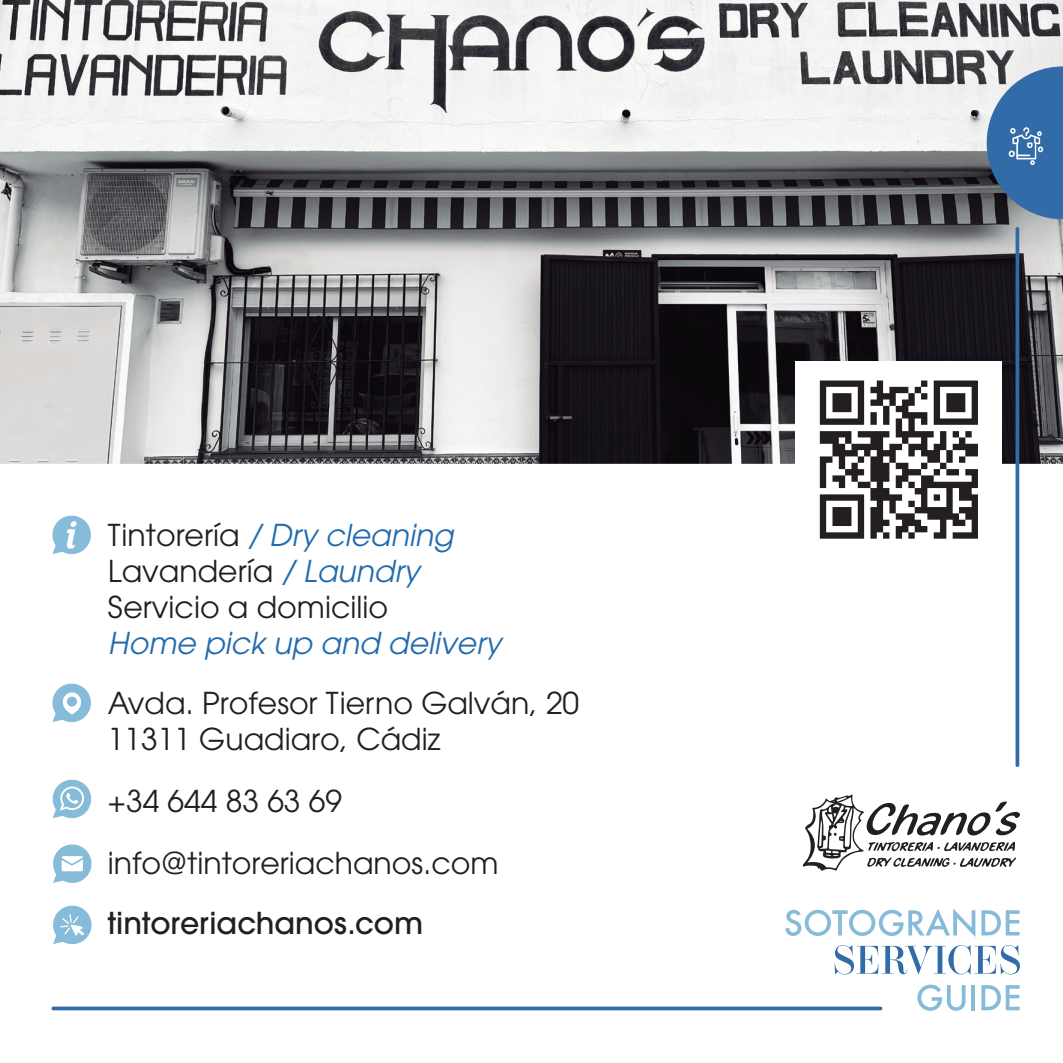
<style>
.page{position:relative;width:1063px;height:1063px;background:#fff}
.page>*{position:absolute;margin:0;border:0;box-sizing:border-box;transform-origin:0 0}
.t1{font:30px/36px "ITC Avant Garde Std";color:#231f20}
.t2{font:italic 30px "ITC Avant Garde Std";color:#226cad}
.t3{font:500 30px "ITC Avant Garde Std";color:#231f20}
.s1{font-style:italic;color:#226cad}
</style>
<div class="page">
<img style="left:0;top:0;width:1063px;height:464px">
<div style="left:796px;top:361px;width:206px;height:206px;background:#fff"></div>
<hr style="left:52px;top:1007px;width:830px;height:3px;background:#316ba8;border-radius:2px">
<hr style="left:1016px;top:227px;width:3px;height:540px;background:#316ba8;border-radius:2px">
<svg style="left:785px;top:909px;width:190px;height:28px"></svg>
<svg style="left:981px;top:910px;width:39px;height:26px"></svg>
<svg style="left:835px;top:945px;width:185px;height:29px"></svg>
<svg style="left:917px;top:985px;width:49px;height:26px"></svg>
<hr style="left:972px;top:985px;width:3px;height:25px;background:#86bcd9">
<svg style="left:981px;top:985px;width:39px;height:25px"></svg>
<svg style="left:52px;top:515px;width:39px;height:40px"></svg>
<svg style="left:53px;top:844px;width:39px;height:39px"></svg>
<svg style="left:52px;top:683px;width:39px;height:39px"></svg>
<svg style="left:53px;top:905px;width:39px;height:40px"></svg>
<svg style="left:52px;top:779px;width:40px;height:40px"></svg>
<svg style="left:803px;top:795px;width:217px;height:76px"></svg>
<svg style="left:987px;top:66px;width:76px;height:153px;background:#4e7aa8"></svg>
<svg style="left:820px;top:381px;width:158px;height:158px"></svg>
<p class="t1" style="left:108px;top:517px;width:347px">Tintorería <span class="s1">/ Dry cleaning<br></span>Lavandería <span class="s1">/ Laundry<br></span>Servicio a domicilio</p>
<p class="t2" style="left:108px;top:625px;width:395px">Home pick up and delivery</p>
<p class="t1" style="left:108px;top:684px;width:473px">Avda. Profesor Tierno Galván, 20<br>11311 Guadiaro, Cádiz</p>
<p class="t1" style="left:108px;top:769px;width:392px;line-height:62.2px">+34 644 83 63 69 info@tintoreriachanos.com</p>
<p class="t3" style="left:108px;top:904px;width:317px">tintoreriachanos.com</p>
</div>
